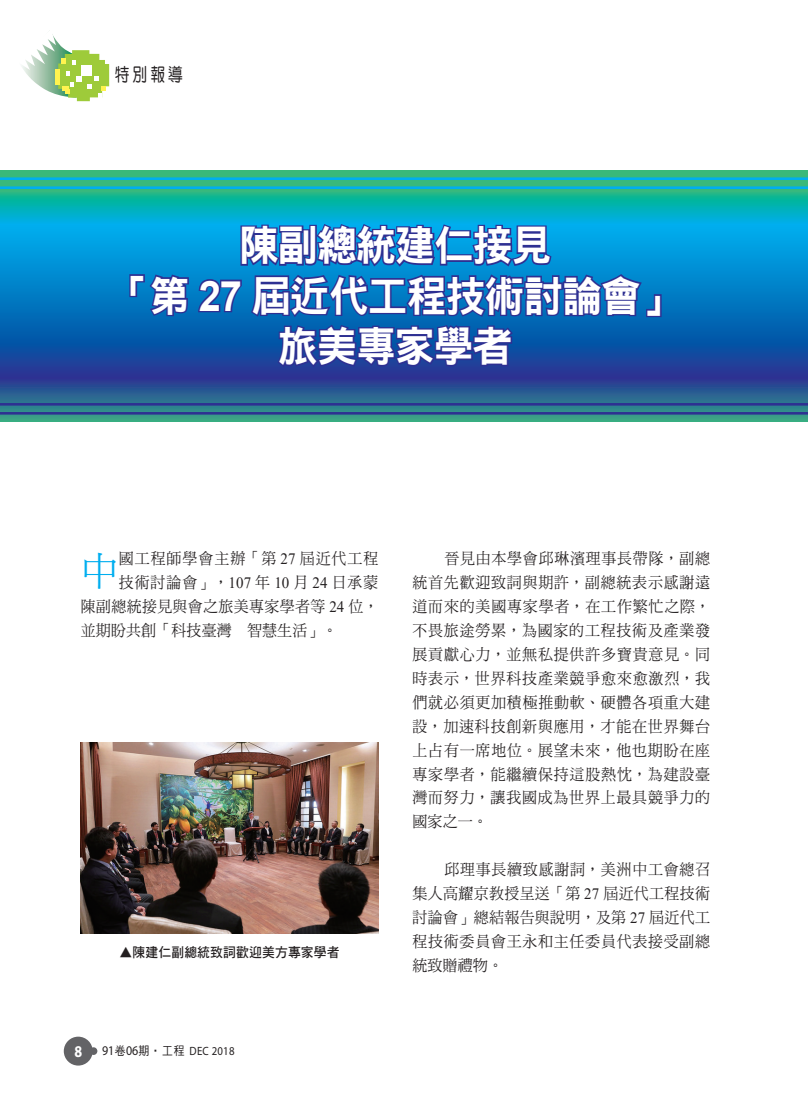
<style>
.page{position:relative;width:808px;height:1106px;background:#fff}
.page>*{position:absolute;margin:0;border:0;box-sizing:border-box;transform-origin:0 0}
.大標-彩{font:42px "DF Hei Std W9";letter-spacing:-.025em;color:#fff;scale:.95 1}
.內文_字首{font:39.6px "DF Ming Std W5";color:#00aeef;scale:.95 1}
.t1{font:18.6px "DF Yuan Std W5";color:#231f20;scale:.8 1}
.內文{font:15.75px/23.9px "DF Ming Std W5";letter-spacing:.05em;color:#231f20;text-align:justify;scale:.95 1}
.內文_字首-2{font:15.75px "DF Ming Std W5";letter-spacing:.025em;color:#231f20;scale:.95 1}
.內文_字首-3{font:15.75px "DF Ming Std W5";letter-spacing:.06em;color:#231f20;scale:.95 1}
.內文_字首-4{font:15.75px "DF Ming Std W5";letter-spacing:.065em;color:#231f20;scale:.95 1}
.圖說{font:13.5px "DF Hei Std W7";letter-spacing:.01em;color:#231f20;scale:.95 1}
.頁碼{font:12px "Myriad Pro";letter-spacing:.025em;color:#231f20;scale:.9 1}
.s1{font-family:"Arial";font-weight:700}
.s2{font-family:"Times New Roman"}
.s3{font-weight:700;font-size:16.5px;color:#fff}
.s4{font-size:13.35px}
.s5{font-family:"DF Hei Std W5"}
</style>
<div class="page">
<svg style="left:22px;top:30px;width:87px;height:71px"></svg>
<div style="left:64px;top:1036px;width:29px;height:29px;background:#636366;border-radius:50%"></div>
<div style="left:90px;top:1047px;width:7px;height:7px;background:#636366;border-radius:50%"></div>
<img style="left:81px;top:742px;width:297px;height:191px">
<svg style="left:0;top:170px;width:808px;height:251px;background:#1782a7"></svg>
<hr style="left:0;top:177px;width:808px;height:3px;background:#00aeef">
<hr style="left:0;top:186px;width:808px;height:3px;background:#00aeef">
<hr style="left:0;top:403px;width:808px;height:2px;background:#2e3092">
<hr style="left:0;top:412px;width:808px;height:2px;background:#2e3092">
<svg style="left:128px;top:273px;width:62px;height:45px;background:#1359ad"></svg>
<svg style="left:196px;top:217px;width:467px;height:153px;background:#125fb1"></svg>
<p class="t1" style="left:115px;top:64px;width:87px">特別報導</p>
<p class="大標-彩" style="left:239px;top:222px;width:330px">陳副總統建仁接見</p>
<p class="大標-彩" style="left:111px;top:273px;width:601px">「第 <span class="s1">27</span> 屆近代工程技術討論會」</p>
<p class="大標-彩" style="left:278px;top:323px;width:248px">旅美專家學者</p>
<p class="內文_字首" style="left:81px;top:549px;width:41px">中</p>
<p class="內文_字首-4" style="left:119px;top:550px;width:275px">國工程師學會主辦「第 <span class="s2">27</span> 屆近代工程</p>
<p class="內文_字首-3" style="left:119px;top:574px;width:275px">技術討論會」，<span class="s2">107</span> 年 <span class="s2">10</span> 月 <span class="s2">24</span> 日承蒙</p>
<p class="內文_字首-2" style="left:81px;top:598px;width:315px">陳副總統接見與會之旅美專家學者等 <span class="s2">24</span> 位，</p>
<p class="內文_字首-2" style="left:81px;top:622px;width:272px">並期盼共創「科技臺灣　智慧生活」。</p>
<p class="圖說" style="left:120px;top:945px;width:233px">▲陳建仁副總統致詞歡迎美方專家學者</p>
<p class="頁碼" style="left:74px;top:1043px;width:180px"><span class="s3">8</span> <span class="s4">91</span><span class="s5">卷</span><span class="s4">06</span><span class="s5">期‧工程</span> DEC 2018</p>
<p class="內文" style="left:412px;top:546px;width:315px;text-indent:32px">晉見由本學會邱琳濱理事長帶隊，副總統首先歡迎致詞與期許，副總統表示感謝遠道而來的美國專家學者，在工作繁忙之際，不畏旅途勞累，為國家的工程技術及產業發展貢獻心力，並無私提供許多寶貴意見。同時表示，世界科技產業競爭愈來愈激烈，我們就必須更加積極推動軟、硬體各項重大建設，加速科技創新與應用，才能在世界舞台上占有一席地位。展望未來，他也期盼在座專家學者，能繼續保持這股熱忱，為建設臺灣而努力，讓我國成為世界上最具競爭力的國家之一。</p>
<p class="內文" style="left:412px;top:857px;width:315px;text-indent:32px">邱理事長續致感謝詞，美洲中工會總召集人高耀京教授呈送「第 <span class="s2">27</span> 屆近代工程技術討論會」總結報告與說明，及第 <span class="s2">27</span> 屆近代工程技術委員會王永和主任委員代表接受副總統致贈禮物。</p>
</div>
